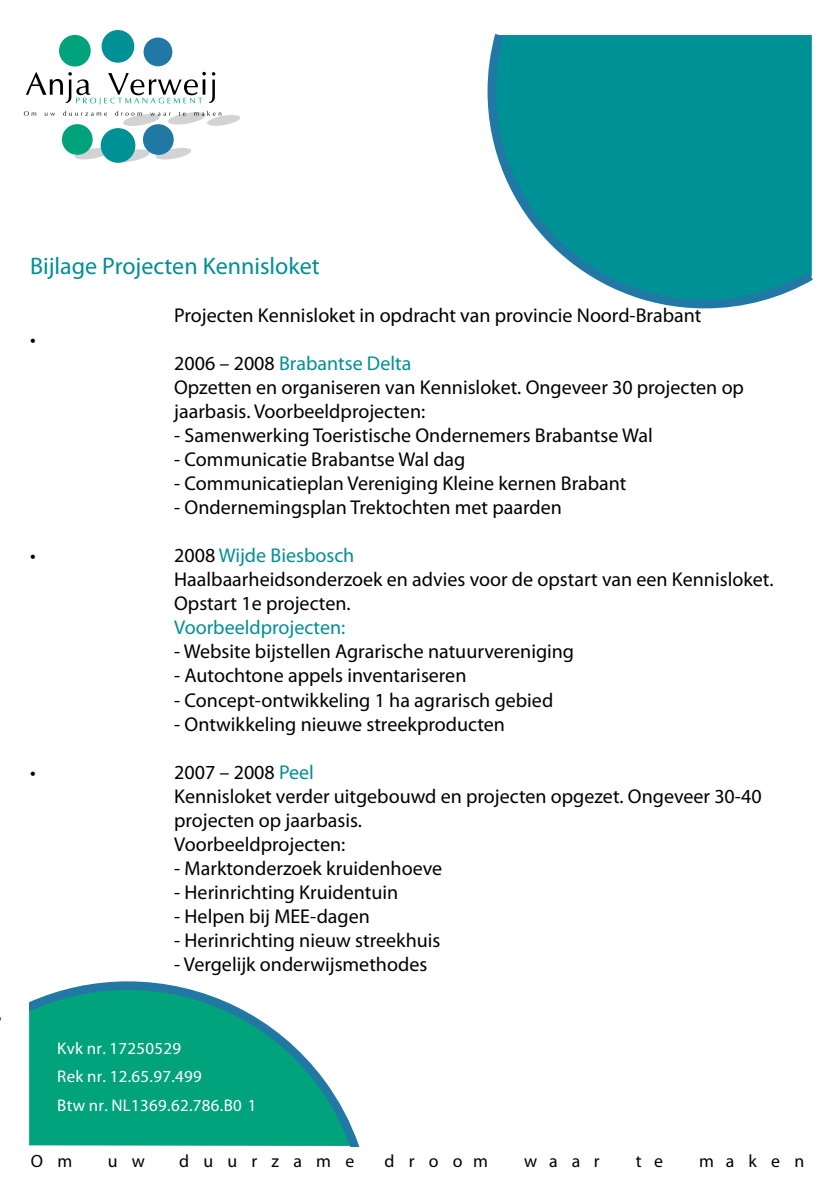
<style>
.page{position:relative;width:840px;height:1191px;background:#fff}
.page>*{position:absolute;margin:0;border:0;box-sizing:border-box;transform-origin:0 0}
.t1{font:24px "Myriad Pro";color:#008f94}
.t2{font:20px/24px "Myriad Pro";color:#000}
.t3{font:20px "Myriad Pro";color:#008f94}
.t4{font:17.8px "Myriad Pro";letter-spacing:.8em;color:#000}
.t5{font:16.8px/28.2px "Myriad Pro";letter-spacing:.02em;color:#fff}
.s1{color:#008f94}
</style>
<div class="page">
<svg style="left:0;top:981px;width:359px;height:166px;fill:#00a37c"></svg>
<div style="left:1px;top:990px;width:28px;height:60px;background:#fff"></div>
<svg style="left:72px;top:148px;width:119px;height:14px"></svg>
<div style="left:101px;top:128px;width:34px;height:35px;background:#009196;border-radius:50%"></div>
<div style="left:101px;top:30px;width:33px;height:33px;background:#009196;border-radius:50%"></div>
<div style="left:143px;top:38px;width:29px;height:28px;background:#2278a5;border-radius:50%"></div>
<div style="left:143px;top:124px;width:31px;height:31px;background:#2278a5;border-radius:50%"></div>
<div style="left:62px;top:124px;width:31px;height:31px;background:#00a37c;border-radius:50%"></div>
<div style="left:59px;top:35px;width:32px;height:32px;background:#00a37c;border-radius:50%"></div>
<svg style="left:26px;top:72px;width:189px;height:32px"></svg>
<svg style="left:24px;top:111px;width:12px;height:5px"></svg>
<svg style="left:45px;top:113px;width:10px;height:3px"></svg>
<svg style="left:63px;top:111px;width:44px;height:5px"></svg>
<svg style="left:115px;top:111px;width:126px;height:15px"></svg>
<svg style="left:487px;top:34px;width:325px;height:274px;background:#239ea4"></svg>
<p class="t1" style="left:30px;top:251px;width:291px">Bijlage Projecten Kennisloket</p>
<p class="t2" style="left:174px;top:303px;width:528px">Projecten Kennisloket in opdracht van provincie Noord-Brabant</p>
<p class="t2" style="left:30px;top:327px;width:7px">•</p>
<p class="t2" style="left:174px;top:351px;width:571px">2006 – 2008 <span class="s1">Brabantse Delta<br></span>Opzetten en organiseren van Kennisloket. Ongeveer 30 projecten op jaarbasis. Voorbeeldprojecten:</p>
<p class="t2" style="left:174px;top:423px;width:479px">- Samenwerking Toeristische Ondernemers Brabantse Wal</p>
<p class="t2" style="left:174px;top:447px;width:292px">- Communicatie Brabantse Wal dag</p>
<p class="t2" style="left:174px;top:471px;width:453px">- Communicatieplan Vereniging Kleine kernen Brabant</p>
<p class="t2" style="left:174px;top:495px;width:389px">- Ondernemingsplan Trektochten met paarden</p>
<p class="t2" style="left:30px;top:543px;width:7px">•</p>
<p class="t2" style="left:174px;top:543px;width:600px">2008 <span class="s1">Wijde Biesbosch<br></span>Haalbaarheidsonderzoek en advies voor de opstart van een Kennisloket.<br>Opstart 1e projecten.</p>
<p class="t3" style="left:174px;top:615px;width:173px">Voorbeeldprojecten:</p>
<p class="t2" style="left:174px;top:639px;width:401px">- Website bijstellen Agrarische natuurvereniging</p>
<p class="t2" style="left:174px;top:663px;width:293px">- Autochtone appels inventariseren</p>
<p class="t2" style="left:174px;top:687px;width:380px">- Concept-ontwikkeling 1 ha agrarisch gebied</p>
<p class="t2" style="left:174px;top:711px;width:332px">- Ontwikkeling nieuwe streekproducten</p>
<p class="t2" style="left:30px;top:759px;width:7px">•</p>
<p class="t2" style="left:174px;top:759px;width:588px">2007 – 2008 <span class="s1">Peel<br></span>Kennisloket verder uitgebouwd en projecten opgezet. Ongeveer 30-40 projecten op jaarbasis.<br>Voorbeeldprojecten:</p>
<p class="t2" style="left:174px;top:855px;width:269px">- Marktonderzoek kruidenhoeve</p>
<p class="t2" style="left:174px;top:879px;width:225px">- Herinrichting Kruidentuin</p>
<p class="t2" style="left:174px;top:903px;width:197px">- Helpen bij MEE-dagen</p>
<p class="t2" style="left:174px;top:927px;width:268px">- Herinrichting nieuw streekhuis</p>
<p class="t2" style="left:174px;top:951px;width:254px">- Vergelijk onderwijsmethodes</p>
<p class="t5" style="left:57px;top:1034px;width:200px">Kvk nr. 17250529<br>Rek nr. 12.65.97.499<br>Btw nr. NL1369.62.786.B0 1</p>
<p class="t4" style="left:31px;top:1150px;width:43px">O m</p>
<p class="t4" style="left:108px;top:1150px;width:39px">u w</p>
<p class="t4" style="left:179px;top:1150px;width:176px">duurzame</p>
<p class="t4" style="left:384px;top:1150px;width:105px">droom</p>
<p class="t4" style="left:524px;top:1150px;width:77px">waar</p>
<p class="t4" style="left:635px;top:1150px;width:29px">t e</p>
<p class="t4" style="left:698px;top:1150px;width:107px">maken</p>
</div>
